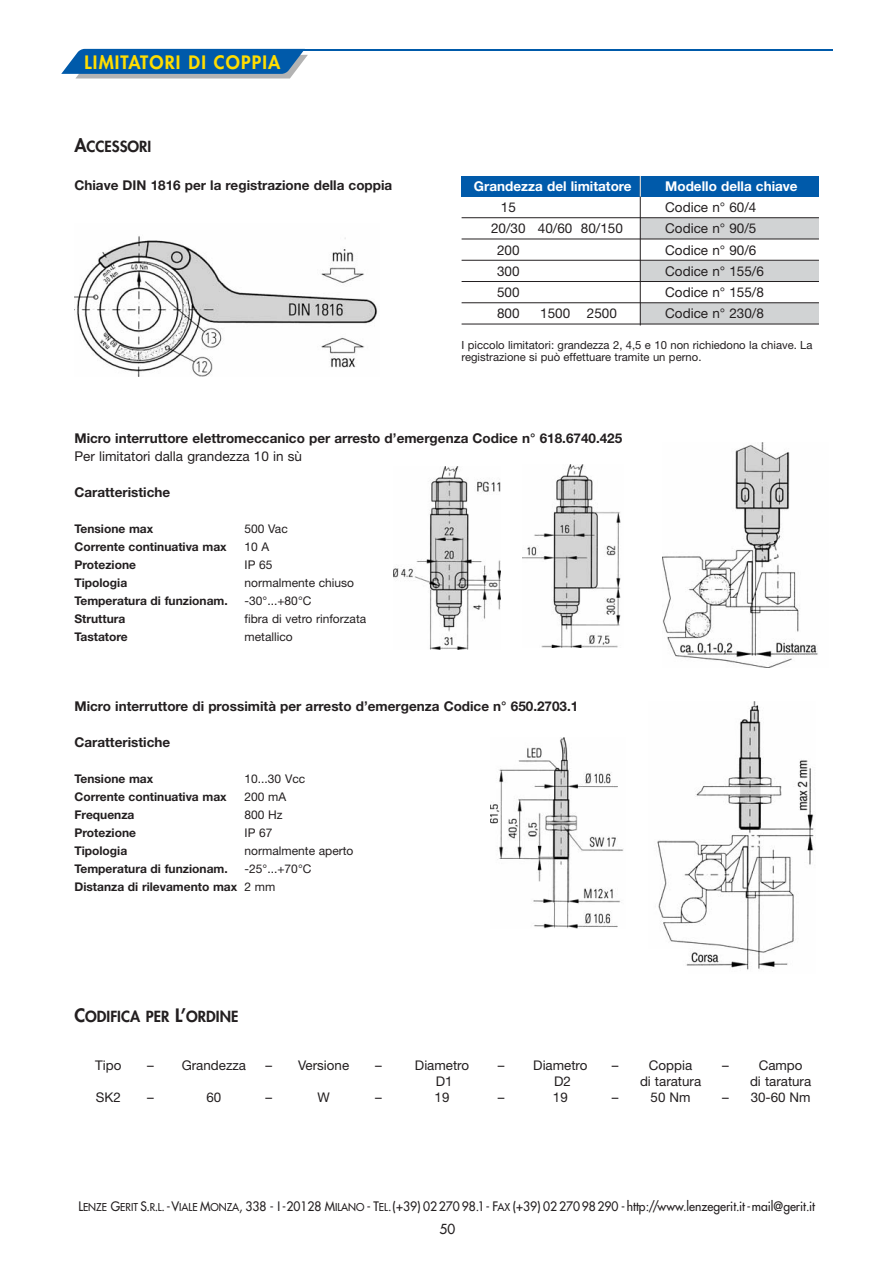
<style>
.page{position:relative;width:893px;height:1263px;background:#fff}
.page>*{position:absolute;margin:0;border:0;box-sizing:border-box;transform-origin:0 0}
.t1{font:800 18px "Futura";letter-spacing:.065em;color:#fd0}
.t2{font:800 15px "Futura";color:#231f20}
.t3{font:700 13.5px "Helvetica Neue";color:#231f20}
.t4{font:13.5px "Helvetica Neue";color:#231f20}
.t5{font:700 13.5px "Helvetica Neue";color:#fff}
.t6{font:13.5px "Futura";color:#231f20}
.t7{font:13.35px "Helvetica Neue";color:#231f20}
.t8{font:12.75px "Futura";color:#231f20;scale:.95 1}
.t9{font:700 12px/18px "Helvetica Neue";color:#231f20}
.t10{font:12px "Helvetica Neue";color:#231f20}
.t11{font:11.25px/12px "Helvetica Neue";color:#231f20}
.s1{font-size:18px}
.s2{font-weight:400}
.s3{font-size:10.65px}
</style>
<div class="page">
<svg style="left:61px;top:49px;width:247px;height:30px;background:#3276b3"></svg>
<hr style="left:297px;top:49px;width:535px;height:2px;background:#005aaa">
<img style="left:662px;top:443px;width:156px;height:224px">
<img style="left:393px;top:467px;width:107px;height:183px">
<img style="left:657px;top:702px;width:157px;height:268px">
<img style="left:490px;top:738px;width:134px;height:191px">
<img style="left:522px;top:465px;width:99px;height:182px">
<img style="left:74px;top:236px;width:304px;height:140px">
<div style="left:461px;top:176px;width:358px;height:21px;background:#005aaa"></div>
<div style="left:640px;top:218px;width:179px;height:21px;background:#d1d3d4"></div>
<div style="left:640px;top:261px;width:179px;height:21px;background:#d1d3d4"></div>
<div style="left:640px;top:303px;width:179px;height:21px;background:#d1d3d4"></div>
<hr style="left:461px;top:217px;width:358px;height:1px;background:#231f20">
<hr style="left:461px;top:239px;width:358px;height:1px;background:#231f20">
<hr style="left:461px;top:260px;width:358px;height:1px;background:#231f20">
<hr style="left:461px;top:281px;width:358px;height:1px;background:#231f20">
<hr style="left:461px;top:302px;width:358px;height:1px;background:#231f20">
<hr style="left:461px;top:324px;width:358px;height:1px;background:#231f20">
<hr style="left:640px;top:176px;width:1px;height:149px;background:#231f20">
<svg style="left:640px;top:176px;width:1px;height:21px"></svg>
<h1 class="t1" style="left:85px;top:54px;width:197px">LIMITATORI DI COPPIA</h1>
<p class="t2" style="left:74px;top:139px;width:78px"><span class="s1">A</span>CCESSORI</p>
<p class="t3" style="left:74px;top:180px;width:319px">Chiave DIN 1816 per la registrazione della coppia</p>
<p class="t5" style="left:474px;top:181px;width:159px">Grandezza del limitatore</p>
<p class="t5" style="left:665px;top:181px;width:134px">Modello della chiave</p>
<p class="t4" style="left:501px;top:202px;width:17px">15</p>
<p class="t4" style="left:665px;top:202px;width:93px">Codice n° 60/4</p>
<p class="t4" style="left:491px;top:224px;width:133px">20/30 40/60 80/150</p>
<p class="t4" style="left:665px;top:224px;width:93px">Codice n° 90/5</p>
<p class="t4" style="left:497px;top:245px;width:24px">200</p>
<p class="t4" style="left:665px;top:245px;width:93px">Codice n° 90/6</p>
<p class="t4" style="left:497px;top:266px;width:24px">300</p>
<p class="t4" style="left:665px;top:266px;width:100px">Codice n° 155/6</p>
<p class="t4" style="left:497px;top:287px;width:24px">500</p>
<p class="t4" style="left:665px;top:287px;width:100px">Codice n° 155/8</p>
<p class="t4" style="left:497px;top:309px;width:24px">800</p>
<p class="t4" style="left:540px;top:309px;width:78px">1500 2500</p>
<p class="t4" style="left:665px;top:309px;width:100px">Codice n° 230/8</p>
<p class="t11" style="left:461px;top:340px;width:352px">I piccolo limitatori: grandezza 2, 4,5 e 10 non richiedono la chiave. La registrazione si può effettuare tramite un perno.</p>
<p class="t3" style="left:74px;top:434px;width:549px">Micro interruttore elettromeccanico per arresto d’emergenza Codice n° 618.6740.425</p>
<p class="t4" style="left:74px;top:452px;width:229px">Per limitatori dalla grandezza 10 in sù</p>
<p class="t3" style="left:74px;top:488px;width:97px">Caratteristiche</p>
<p class="t9" style="left:74px;top:521px;width:80px">Tensione max</p>
<p class="t10" style="left:244px;top:525px;width:45px">500 Vac</p>
<p class="t9" style="left:74px;top:539px;width:154px">Corrente continuativa max</p>
<p class="t10" style="left:244px;top:543px;width:26px">10 A</p>
<p class="t9" style="left:74px;top:557px;width:63px">Protezione</p>
<p class="t10" style="left:244px;top:561px;width:29px">IP 65</p>
<p class="t9" style="left:74px;top:575px;width:54px">Tipologia</p>
<p class="t10" style="left:244px;top:579px;width:111px">normalmente chiuso</p>
<p class="t9" style="left:74px;top:593px;width:155px">Temperatura di funzionam.</p>
<p class="t10" style="left:244px;top:597px;width:68px">-30°...+80°C</p>
<p class="t9" style="left:74px;top:611px;width:52px">Struttura</p>
<p class="t10" style="left:244px;top:615px;width:123px">fibra di vetro rinforzata</p>
<p class="t9" style="left:74px;top:629px;width:55px">Tastatore</p>
<p class="t10" style="left:244px;top:633px;width:50px">metallico</p>
<p class="t3" style="left:74px;top:702px;width:505px">Micro interruttore di prossimità per arresto d’emergenza Codice n° 650.2703.1</p>
<p class="t3" style="left:74px;top:738px;width:97px">Caratteristiche</p>
<p class="t9" style="left:74px;top:771px;width:80px">Tensione max</p>
<p class="t10" style="left:244px;top:775px;width:62px">10...30 Vcc</p>
<p class="t9" style="left:74px;top:789px;width:154px">Corrente continuativa max</p>
<p class="t10" style="left:244px;top:793px;width:43px">200 mA</p>
<p class="t9" style="left:74px;top:807px;width:62px">Frequenza</p>
<p class="t10" style="left:244px;top:811px;width:40px">800 Hz</p>
<p class="t9" style="left:74px;top:825px;width:63px">Protezione</p>
<p class="t10" style="left:244px;top:829px;width:29px">IP 67</p>
<p class="t9" style="left:74px;top:843px;width:54px">Tipologia</p>
<p class="t10" style="left:244px;top:847px;width:110px">normalmente aperto</p>
<p class="t9" style="left:74px;top:861px;width:155px">Temperatura di funzionam.</p>
<p class="t9" style="left:74px;top:861px;width:238px;text-indent:170px"><span class="s2">-25°...+70°C<br></span>Distanza di rilevamento max <span class="s2">2 mm</span></p>
<p class="t2" style="left:74px;top:1009px;width:165px"><span class="s1">C</span>ODIFICA PER <span class="s1">L’</span>ORDINE</p>
<p class="t7" style="left:95px;top:1060px;width:28px">Tipo</p>
<p class="t7" style="left:147px;top:1060px;width:100px">– Grandezza</p>
<p class="t7" style="left:265px;top:1060px;width:85px">– Versione</p>
<p class="t7" style="left:375px;top:1060px;width:8px">–</p>
<p class="t7" style="left:415px;top:1060px;width:56px">Diametro</p>
<p class="t7" style="left:498px;top:1060px;width:91px">– Diametro</p>
<p class="t7" style="left:612px;top:1060px;width:82px">– Coppia</p>
<p class="t7" style="left:722px;top:1060px;width:82px">– Campo</p>
<p class="t7" style="left:435px;top:1077px;width:18px">D1</p>
<p class="t7" style="left:554px;top:1077px;width:18px">D2</p>
<p class="t7" style="left:640px;top:1077px;width:63px">di taratura</p>
<p class="t7" style="left:750px;top:1077px;width:63px">di taratura</p>
<p class="t7" style="left:96px;top:1093px;width:26px">SK2</p>
<p class="t7" style="left:147px;top:1093px;width:8px">–</p>
<p class="t7" style="left:206px;top:1093px;width:16px">60</p>
<p class="t7" style="left:265px;top:1093px;width:8px">–</p>
<p class="t7" style="left:317px;top:1093px;width:14px">W</p>
<p class="t7" style="left:375px;top:1093px;width:8px">–</p>
<p class="t7" style="left:434px;top:1093px;width:16px">19</p>
<p class="t7" style="left:498px;top:1093px;width:8px">–</p>
<p class="t7" style="left:553px;top:1093px;width:16px">19</p>
<p class="t7" style="left:612px;top:1093px;width:80px">– 50 Nm</p>
<p class="t7" style="left:722px;top:1093px;width:90px">– 30-60 Nm</p>
<p class="t8" style="left:78px;top:1200px;width:776px">L<span class="s3">ENZE</span> G<span class="s3">ERIT</span> S.<span class="s3">R</span>.<span class="s3">L</span>.- V<span class="s3">IALE</span> M<span class="s3">ONZA</span>, 338 - I -20128 M<span class="s3">ILANO</span> - T<span class="s3">EL</span>.(+39) 0227098.1- F<span class="s3">AX</span> (+39) 02270 98290 -http://www.lenzegerit.it - mail@gerit.it</p>
<p class="t6" style="left:439px;top:1222px;width:17px">50</p>
</div>
